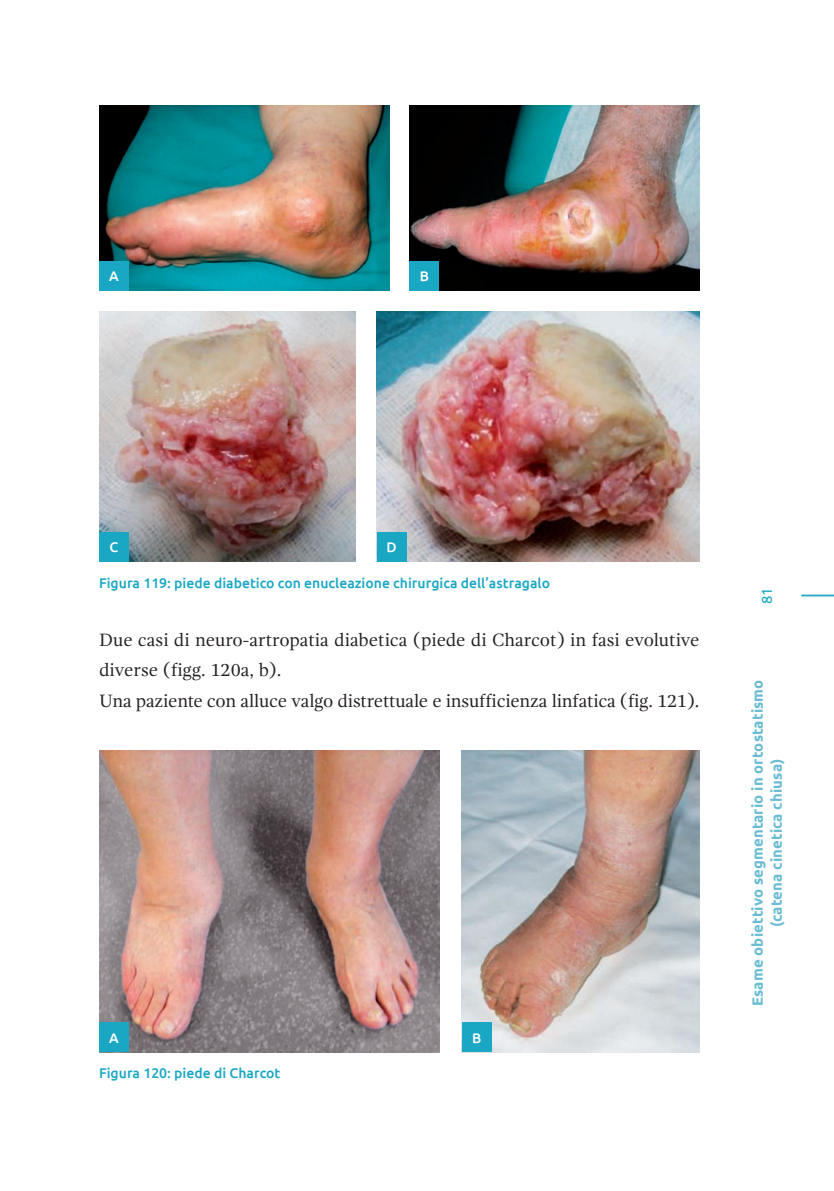
<style>
.page{position:relative;width:834px;height:1191px;background:#fff}
.page>*{position:absolute;margin:0;border:0;box-sizing:border-box;transform-origin:0 0}
.t1{font:18.38px/30.6px "Gandhi Serif";letter-spacing:-.01em;color:#231f20}
.t2{font:700 14.88px/19.2px "Ubuntu";letter-spacing:.01em;color:#69bcd3;text-align:center}
.t3{font:14.88px "Ubuntu";color:#1aa7c3}
.t4{font:500 14px "Ubuntu";color:#1aa7c3}
.t5{font:500 14px "Ubuntu";color:#fff}
</style>
<div class="page">
<hr style="left:801px;top:594px;width:33px;height:2px;background:#1aa7c3">
<img style="left:99px;top:105px;width:290px;height:185px">
<img style="left:99px;top:311px;width:256px;height:250px">
<img style="left:99px;top:750px;width:340px;height:302px">
<img style="left:462px;top:750px;width:237px;height:302px">
<img style="left:377px;top:311px;width:322px;height:250px">
<img style="left:409px;top:105px;width:290px;height:185px">
<div style="left:99px;top:261px;width:30px;height:29px;background:#1aa7c3"></div>
<div style="left:409px;top:261px;width:30px;height:29px;background:#1aa7c3"></div>
<div style="left:99px;top:532px;width:30px;height:29px;background:#1aa7c3"></div>
<div style="left:99px;top:1022px;width:30px;height:30px;background:#1aa7c3"></div>
<div style="left:462px;top:1022px;width:29px;height:30px;background:#1aa7c3"></div>
<div style="left:377px;top:532px;width:29px;height:29px;background:#1aa7c3"></div>
<p class="t5" style="left:109px;top:267px;width:11px">A</p>
<p class="t5" style="left:420px;top:267px;width:11px">B</p>
<p class="t5" style="left:109px;top:538px;width:10px">C</p>
<p class="t5" style="left:386px;top:538px;width:12px">D</p>
<p class="t4" style="left:99px;top:573px;width:452px">Figura 119: piede diabetico con enucleazione chirurgica dell’astragalo</p>
<p class="t1" style="left:99px;top:624px;width:602px">Due casi di neuro-artropatia diabetica (piede di Charcot) in fasi evolutive diverse (figg. 120a, b).<br>Una paziente con alluce valgo distrettuale e insufficienza linfatica (fig. 121).</p>
<p class="t5" style="left:109px;top:1028px;width:11px">A</p>
<p class="t5" style="left:472px;top:1028px;width:11px">B</p>
<p class="t4" style="left:99px;top:1063px;width:183px">Figura 120: piede di Charcot</p>
<p class="t3" style="left:758px;top:603px;width:18px;rotate:-90deg">81</p>
<p class="t2" style="left:747px;top:1005px;width:328px;rotate:-90deg">Esame obiettivo segmentario in ortostatismo (catena cinetica chiusa)</p>
</div>
